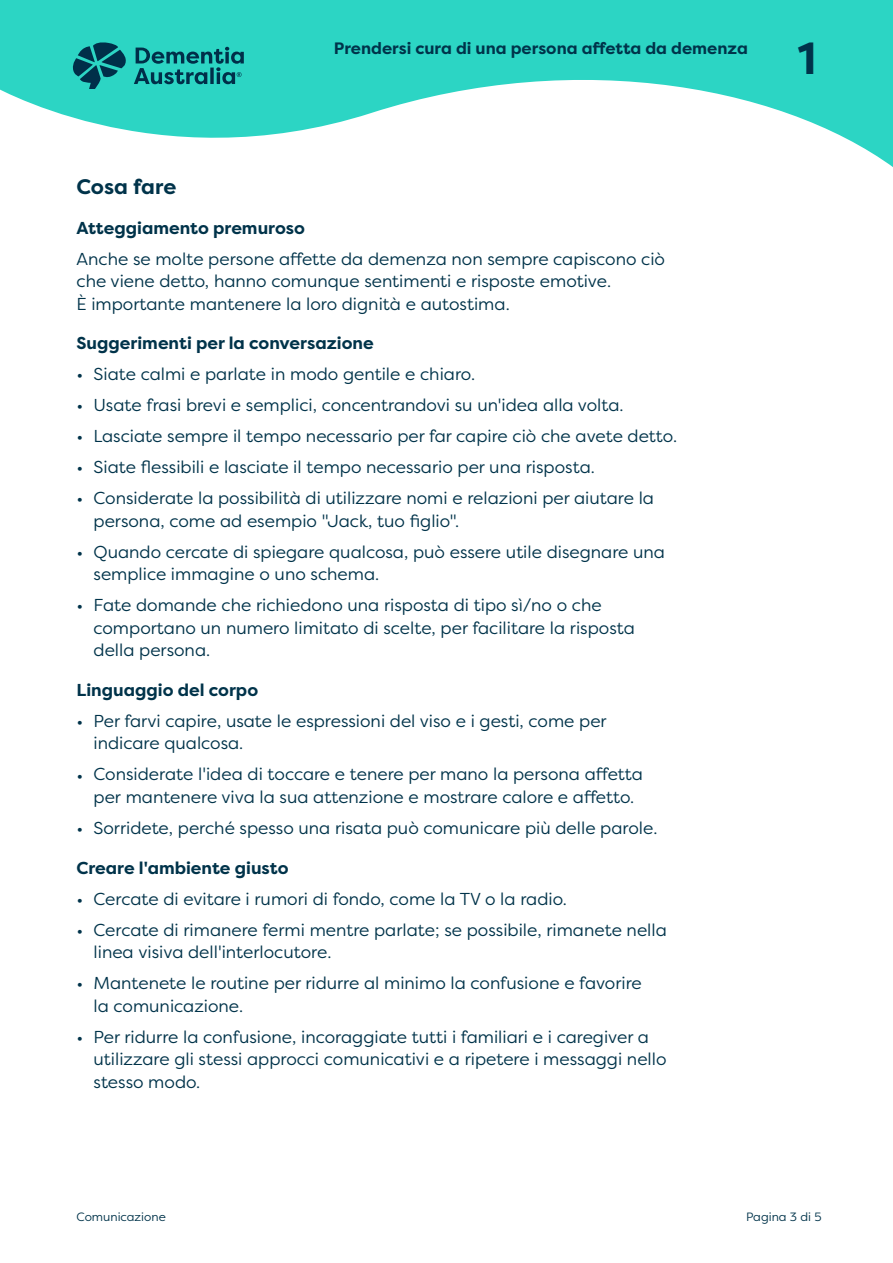
<style>
.page{position:relative;width:893px;height:1263px;background:#fff}
.page>*{position:absolute;margin:0;border:0;box-sizing:border-box;transform-origin:0 0}
.t1{font:700 45px "Filson Pro";color:#00334a}
.t2{font:700 21px "Filson Pro";letter-spacing:-.005em;color:#00334a}
.t3{font:17.25px/22.5px "Filson Pro";color:#00334a}
.t4{font:700 17.25px "Filson Pro";color:#00334a}
.t5{font:700 16.5px "Filson Pro";color:#00334a}
.t6{font:12px "Filson Pro";color:#00334a}
.s1{font-weight:700}
</style>
<div class="page">
<svg style="left:0;top:0;width:893px;height:167px;fill:#2cd5c4"></svg>
<svg style="left:72px;top:41px;width:172px;height:48px;background:#1d9e9b"></svg>
<p class="t5" style="left:334px;top:38px;width:416px">Prendersi cura di una persona affetta da demenza</p>
<h1 class="t1" style="left:798px;top:30px;width:20px">1</h1>
<p class="t2" style="left:77px;top:174px;width:101px">Cosa fare</p>
<p class="t3" style="left:77px;top:212px;width:590px;line-height:31px"><span class="s1">Atteggiamento premuroso<br></span>Anche se molte persone affette da demenza non sempre capiscono ciò</p>
<p class="t3" style="left:77px;top:270px;width:536px">che viene detto, hanno comunque sentimenti e risposte emotive.<br>È importante mantenere la loro dignità e autostima.</p>
<p class="t4" style="left:77px;top:332px;width:299px">Suggerimenti per la conversazione</p>
<p class="t3" style="left:77px;top:363px;width:400px">• Siate calmi e parlate in modo gentile e chiaro.</p>
<p class="t3" style="left:77px;top:394px;width:549px">• Usate frasi brevi e semplici, concentrandovi su un'idea alla volta.</p>
<p class="t3" style="left:77px;top:425px;width:602px">• Lasciate sempre il tempo necessario per far capire ciò che avete detto.</p>
<p class="t3" style="left:77px;top:456px;width:520px">• Siate flessibili e lasciate il tempo necessario per una risposta.</p>
<p class="t3" style="left:94px;top:487px;width:562px;text-indent:-17px">• Considerate la possibilità di utilizzare nomi e relazioni per aiutare la persona, come ad esempio "Jack, tuo figlio".</p>
<p class="t3" style="left:94px;top:540px;width:573px;text-indent:-17px">• Quando cercate di spiegare qualcosa, può essere utile disegnare una semplice immagine o uno schema.</p>
<p class="t3" style="left:94px;top:594px;width:543px;text-indent:-17px">• Fate domande che richiedono una risposta di tipo sì/no o che comportano un numero limitato di scelte, per facilitare la risposta della persona.</p>
<p class="t4" style="left:77px;top:679px;width:183px">Linguaggio del corpo</p>
<p class="t3" style="left:94px;top:709px;width:515px;text-indent:-17px">• Per farvi capire, usate le espressioni del viso e i gesti, come per indicare qualcosa.</p>
<p class="t3" style="left:77px;top:763px;width:568px;text-align:center">• Considerate l'idea di toccare e tenere per mano la persona affetta per mantenere viva la sua attenzione e mostrare calore e affetto.</p>
<p class="t3" style="left:77px;top:816px;width:582px">• Sorridete, perché spesso una risata può comunicare più delle parole.</p>
<p class="t4" style="left:77px;top:856px;width:214px">Creare l'ambiente giusto</p>
<p class="t3" style="left:77px;top:887px;width:492px">• Cercate di evitare i rumori di fondo, come la TV o la radio.</p>
<p class="t3" style="left:94px;top:918px;width:575px;text-indent:-17px">• Cercate di rimanere fermi mentre parlate; se possibile, rimanete nella linea visiva dell'interlocutore.</p>
<p class="t3" style="left:94px;top:971px;width:550px;text-indent:-17px">• Mantenete le routine per ridurre al minimo la confusione e favorire la comunicazione.</p>
<p class="t3" style="left:94px;top:1025px;width:574px;text-indent:-17px">• Per ridurre la confusione, incoraggiate tutti i familiari e i caregiver a utilizzare gli stessi approcci comunicativi e a ripetere i messaggi nello stesso modo.</p>
<p class="t6" style="left:77px;top:1209px;width:91px">Comunicazione</p>
<p class="t6" style="left:746px;top:1209px;width:77px">Pagina 3 di 5</p>
</div>
